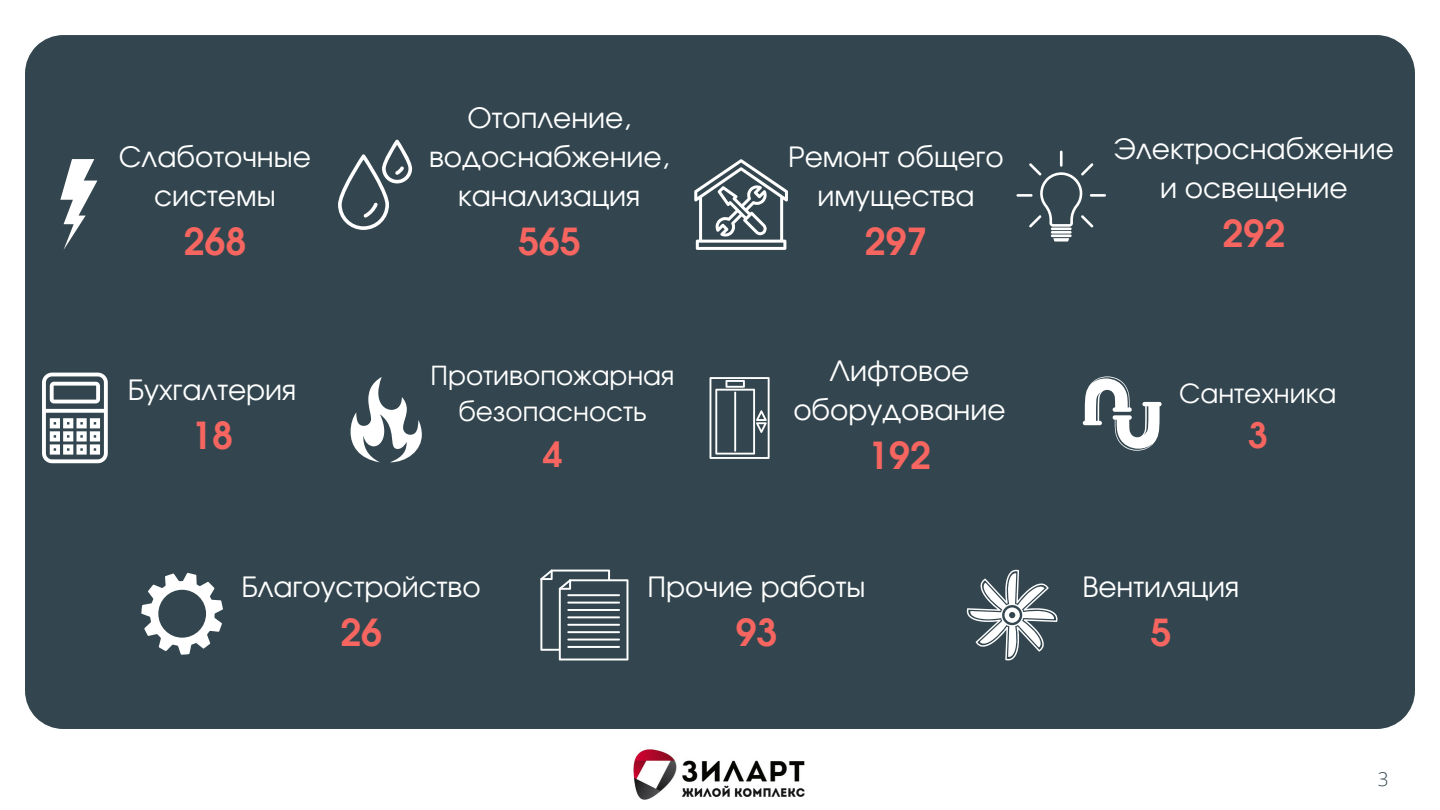
<style>
.page{position:relative;width:1440px;height:810px;background:#fff}
.page>*{position:absolute;margin:0;border:0;box-sizing:border-box;transform-origin:0 0}
.t1{font:700 37.3px "Evolventa";color:#f6655f}
.t2{font:700 35px "Evolventa";color:#f6655f}
.t3{font:28px/39.2px "Evolventa";color:#fff;text-align:center}
.t4{font:26.3px/36.8px "Evolventa";color:#fff;text-align:center}
.t5{font:300 19px "Open Sans";color:#33464f}
</style>
<div class="page">
<img style="left:633px;top:749px;width:172px;height:51px">
<div style="left:25px;top:35px;width:1390px;height:694px;background:#33464f"></div>
<svg style="left:338px;top:140px;width:74px;height:90px;background:#55656c"></svg>
<svg style="left:42px;top:373px;width:66px;height:90px"></svg>
<svg style="left:967px;top:570px;width:91px;height:90px"></svg>
<svg style="left:710px;top:377px;width:60px;height:82px;background:#637178"></svg>
<svg style="left:540px;top:570px;width:88px;height:90px;background:#5e6d74"></svg>
<svg style="left:60px;top:159px;width:37px;height:91px"></svg>
<hr style="left:1051px;top:228px;width:21px;height:2px;background:#fff">
<hr style="left:1051px;top:231px;width:21px;height:3px;background:#fff">
<hr style="left:1051px;top:234px;width:21px;height:3px;background:#fff">
<svg style="left:1053px;top:238px;width:16px;height:4px"></svg>
<hr style="left:1060px;top:151px;width:3px;height:16px;background:#fff">
<hr style="left:1090px;top:194px;width:16px;height:3px;background:#fff">
<hr style="left:1016px;top:194px;width:17px;height:3px;background:#fff">
<svg style="left:1029px;top:163px;width:64px;height:64px;background:#4f5f67"></svg>
<svg style="left:141px;top:573px;width:82px;height:82px"></svg>
<svg style="left:694px;top:159px;width:94px;height:91px"></svg>
<svg style="left:351px;top:377px;width:71px;height:85px"></svg>
<svg style="left:1083px;top:376px;width:79px;height:75px"></svg>
<p class="t3" style="left:119px;top:139px;width:194px">Слаботочные системы</p>
<h1 class="t1" style="left:184px;top:226px;width:64px">268</h1>
<p class="t3" style="left:128px;top:372px;width:170px">Бухгалтерия</p>
<h1 class="t1" style="left:191px;top:419px;width:43px">18</h1>
<p class="t3" style="left:429px;top:100px;width:242px">Отопление, водоснабжение, канализация</p>
<h1 class="t1" style="left:518px;top:226px;width:64px">565</h1>
<p class="t4" style="left:431px;top:358px;width:245px">Противопожарная безопасность</p>
<p class="t2" style="left:543px;top:439px;width:21px">4</p>
<p class="t3" style="left:788px;top:139px;width:217px">Ремонт общего имущества</p>
<h1 class="t1" style="left:865px;top:226px;width:64px">297</h1>
<p class="t3" style="left:793px;top:353px;width:214px">Лифтовое оборудование</p>
<h1 class="t1" style="left:868px;top:439px;width:64px">192</h1>
<p class="t3" style="left:241px;top:569px;width:241px">Благоустройство</p>
<h1 class="t1" style="left:340px;top:616px;width:43px">26</h1>
<p class="t3" style="left:647px;top:569px;width:220px">Прочие работы</p>
<h1 class="t1" style="left:736px;top:616px;width:43px">93</h1>
<p class="t3" style="left:1113px;top:131px;width:282px">Электроснабжение и освещение</p>
<h1 class="t1" style="left:1223px;top:217px;width:64px">292</h1>
<p class="t4" style="left:1179px;top:377px;width:159px">Сантехника</p>
<p class="t2" style="left:1248px;top:420px;width:21px">3</p>
<p class="t3" style="left:1082px;top:569px;width:158px">Вентиляция</p>
<h1 class="t1" style="left:1151px;top:616px;width:22px">5</h1>
<p class="t5" style="left:1378px;top:765px;width:12px">3</p>
</div>
